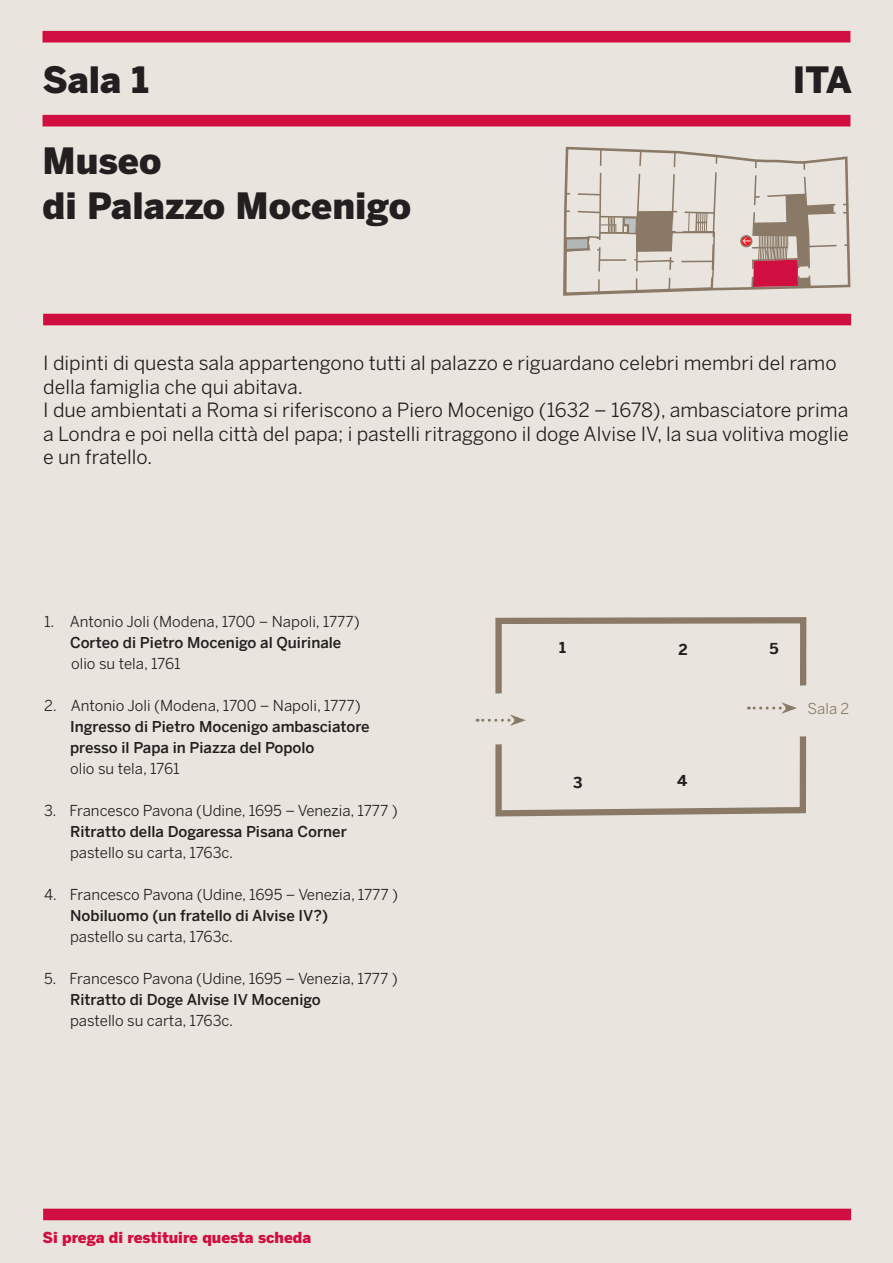
<style>
.page{position:relative;width:893px;height:1263px;background:#e9e5de}
.page>*{position:absolute;margin:0;border:0;box-sizing:border-box;transform-origin:0 0}
.t1{font:900 36px/45px "Benton Sans";color:#231f20}
.t2{font:19.5px/23.4px "Benton Sans";color:#231f20}
.t3{font:700 15.15px "Benton Sans";color:#231f20}
.t4{font:15px "Benton Sans";color:#231f20}
.t5{font:500 15px/21px "Benton Sans";color:#231f20}
.t6{font:900 15px "Benton Sans";color:#d10e40}
.t7{font:15px "Benton Sans";color:#8a7966}
</style>
<div class="page">
<div style="left:43px;top:1209px;width:808px;height:11px;background:#d10e40"></div>
<div style="left:43px;top:31px;width:807px;height:12px;background:#d10e40"></div>
<div style="left:43px;top:314px;width:808px;height:11px;background:#d10e40"></div>
<div style="left:43px;top:115px;width:807px;height:11px;background:#d10e40"></div>
<svg style="left:492px;top:614px;width:317px;height:206px;background:#ddd8cf"></svg>
<div style="left:476px;top:685px;width:345px;height:60px;background:#e9e5de"></div>
<svg style="left:562px;top:145px;width:290px;height:152px;background:#d6cac2"></svg>
<h1 class="t1" style="left:43px;top:56px;width:108px">Sala 1</h1>
<h1 class="t1" style="left:793px;top:57px;width:61px">ITA</h1>
<h1 class="t1" style="left:43px;top:138px;width:370px">Museo<br>di Palazzo Mocenigo</h1>
<p class="t2" style="left:43px;top:352px;width:807px">I dipinti di questa sala appartengono tutti al palazzo e riguardano celebri membri del ramo della famiglia che qui abitava.<br>I due ambientati a Roma si riferiscono a Piero Mocenigo (1632 – 1678), ambasciatore prima a Londra e poi nella città del papa; i pastelli ritraggono il doge Alvise IV, la sua volitiva moglie e un fratello.</p>
<p class="t4" style="left:44px;top:612px;width:317px">1. Antonio Joli (Modena, 1700 – Napoli, 1777)</p>
<p class="t5" style="left:70px;top:631px;width:273px">Corteo di Pietro Mocenigo al Quirinale</p>
<p class="t4" style="left:71px;top:654px;width:111px">olio su tela, 1761</p>
<p class="t4" style="left:44px;top:696px;width:318px">2. Antonio Joli (Modena, 1700 – Napoli, 1777)</p>
<p class="t5" style="left:70px;top:715px;width:301px">Ingresso di Pietro Mocenigo ambasciatore presso il Papa in Piazza del Popolo</p>
<p class="t4" style="left:70px;top:759px;width:111px">olio su tela, 1761</p>
<p class="t4" style="left:44px;top:801px;width:355px">3. Francesco Pavona (Udine, 1695 – Venezia, 1777 )</p>
<p class="t5" style="left:70px;top:820px;width:278px">Ritratto della Dogaressa Pisana Corner</p>
<p class="t4" style="left:70px;top:843px;width:165px">pastello su carta, 1763c.</p>
<p class="t4" style="left:44px;top:885px;width:356px">4. Francesco Pavona (Udine, 1695 – Venezia, 1777 )</p>
<p class="t5" style="left:70px;top:904px;width:259px">Nobiluomo (un fratello di Alvise IV?)</p>
<p class="t4" style="left:70px;top:927px;width:165px">pastello su carta, 1763c.</p>
<p class="t4" style="left:44px;top:969px;width:355px">5. Francesco Pavona (Udine, 1695 – Venezia, 1777 )</p>
<p class="t5" style="left:70px;top:988px;width:252px">Ritratto di Doge Alvise IV Mocenigo</p>
<p class="t4" style="left:70px;top:1011px;width:165px">pastello su carta, 1763c.</p>
<p class="t6" style="left:43px;top:1229px;width:270px">Si prega di restituire questa scheda</p>
<p class="t3" style="left:559px;top:638px;width:8px">1</p>
<p class="t3" style="left:678px;top:640px;width:11px">2</p>
<p class="t3" style="left:573px;top:773px;width:11px">3</p>
<p class="t3" style="left:677px;top:771px;width:12px">4</p>
<p class="t3" style="left:769px;top:640px;width:11px">5</p>
<p class="t7" style="left:808px;top:699px;width:43px">Sala 2</p>
</div>
